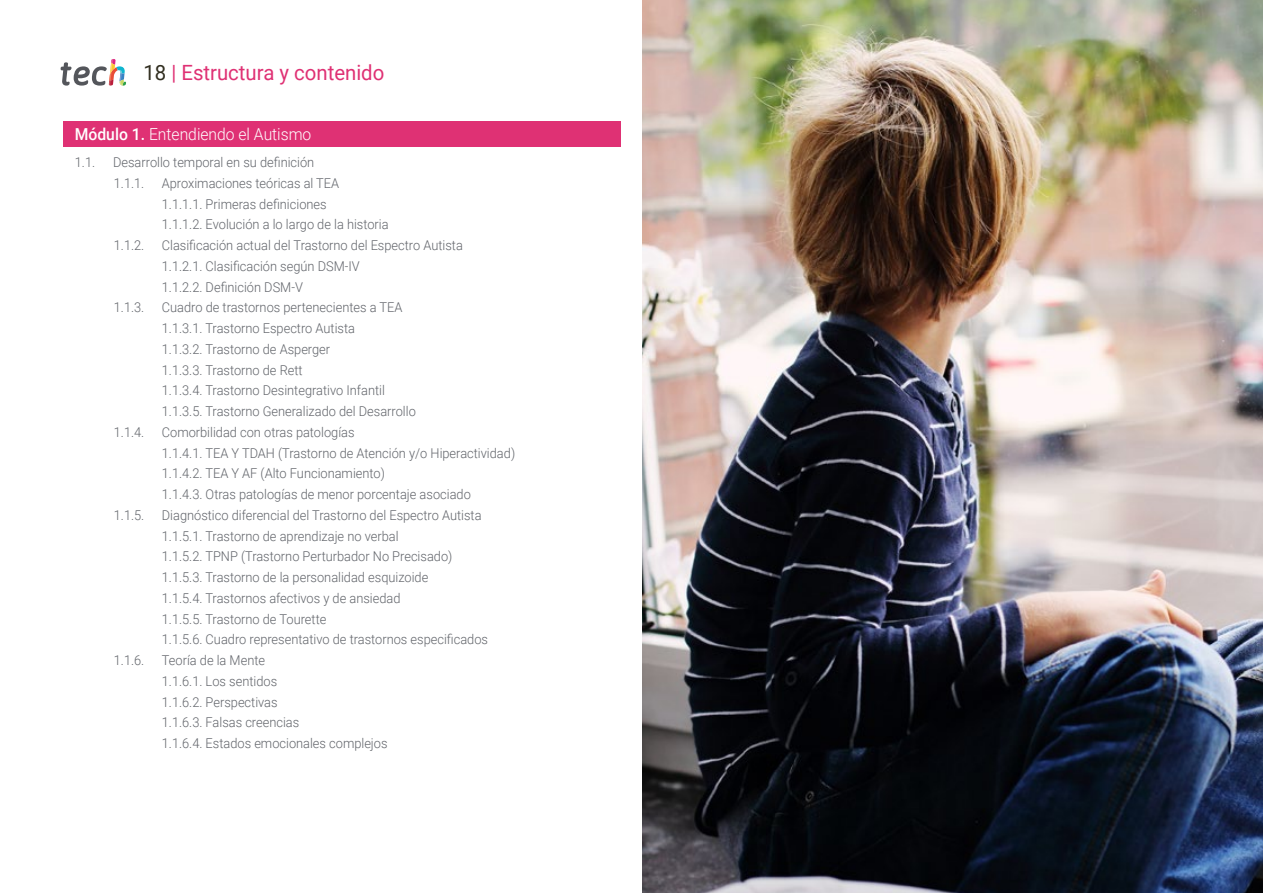
<style>
.page{position:relative;width:1263px;height:893px;background:#fff}
.page>*{position:absolute;margin:0;border:0;box-sizing:border-box;transform-origin:0 0}
.t1{font:21px "Roboto";color:#df3174}
.t2{font:300 16.5px "Roboto";color:#fff;scale:.95 1}
.t3{font:300 13.5px/20.7px "Roboto";color:#61646a;scale:.95 1}
.s1{color:#312e20}
.s2{font-weight:500}
</style>
<div class="page">
<div style="left:64px;top:121px;width:557px;height:25px;background:#df3174"></div>
<img style="left:642px;top:0;width:621px;height:893px">
<svg style="left:61px;top:59px;width:65px;height:27px"></svg>
<h1 class="t1" style="left:144px;top:57px;width:242px"><span class="s1">18</span> | Estructura y contenido</h1>
<p class="t2" style="left:75px;top:123px;width:251px"><span class="s2">Módulo 1.</span> Entendiendo el Autismo</p>
<p class="t3" style="left:75px;top:151px;width:23px">1.1.</p>
<p class="t3" style="left:113px;top:151px;width:213px">Desarrollo temporal en su definición<br>1.1.1.</p>
<p class="t3" style="left:162px;top:172px;width:240px">Aproximaciones teóricas al TEA<br>1.1.1.1. Primeras definiciones<br>1.1.1.2. Evolución a lo largo de la historia</p>
<p class="t3" style="left:114px;top:234px;width:34px">1.1.2.</p>
<p class="t3" style="left:162px;top:234px;width:318px">Clasificación actual del Trastorno del Espectro Autista<br>1.1.2.1. Clasificación según DSM-IV<br>1.1.2.2. Definición DSM-V</p>
<p class="t3" style="left:114px;top:297px;width:34px">1.1.3.</p>
<p class="t3" style="left:162px;top:297px;width:269px">Cuadro de trastornos pertenecientes a TEA 1.1.3.1. Trastorno Espectro Autista<br>1.1.3.2. Trastorno de Asperger<br>1.1.3.3. Trastorno de Rett<br>1.1.3.4. Trastorno Desintegrativo Infantil 1.1.3.5. Trastorno Generalizado del Desarrollo</p>
<p class="t3" style="left:114px;top:421px;width:34px">1.1.4.</p>
<p class="t3" style="left:162px;top:421px;width:373px">Comorbilidad con otras patologías<br>1.1.4.1. TEA Y TDAH (Trastorno de Atención y/o Hiperactividad)<br>1.1.4.2. TEA Y AF (Alto Funcionamiento)<br>1.1.4.3. Otras patologías de menor porcentaje asociado</p>
<p class="t3" style="left:114px;top:504px;width:34px">1.1.5.</p>
<p class="t3" style="left:162px;top:504px;width:345px">Diagnóstico diferencial del Trastorno del Espectro Autista 1.1.5.1. Trastorno de aprendizaje no verbal<br>1.1.5.2. TPNP (Trastorno Perturbador No Precisado)<br>1.1.5.3. Trastorno de la personalidad esquizoide<br>1.1.5.4. Trastornos afectivos y de ansiedad<br>1.1.5.5. Trastorno de Tourette<br>1.1.5.6. Cuadro representativo de trastornos especificados</p>
<p class="t3" style="left:114px;top:649px;width:34px">1.1.6.</p>
<p class="t3" style="left:162px;top:649px;width:239px">Teoría de la Mente<br>1.1.6.1. Los sentidos<br>1.1.6.2. Perspectivas<br>1.1.6.3. Falsas creencias<br>1.1.6.4. Estados emocionales complejos</p>
</div>
